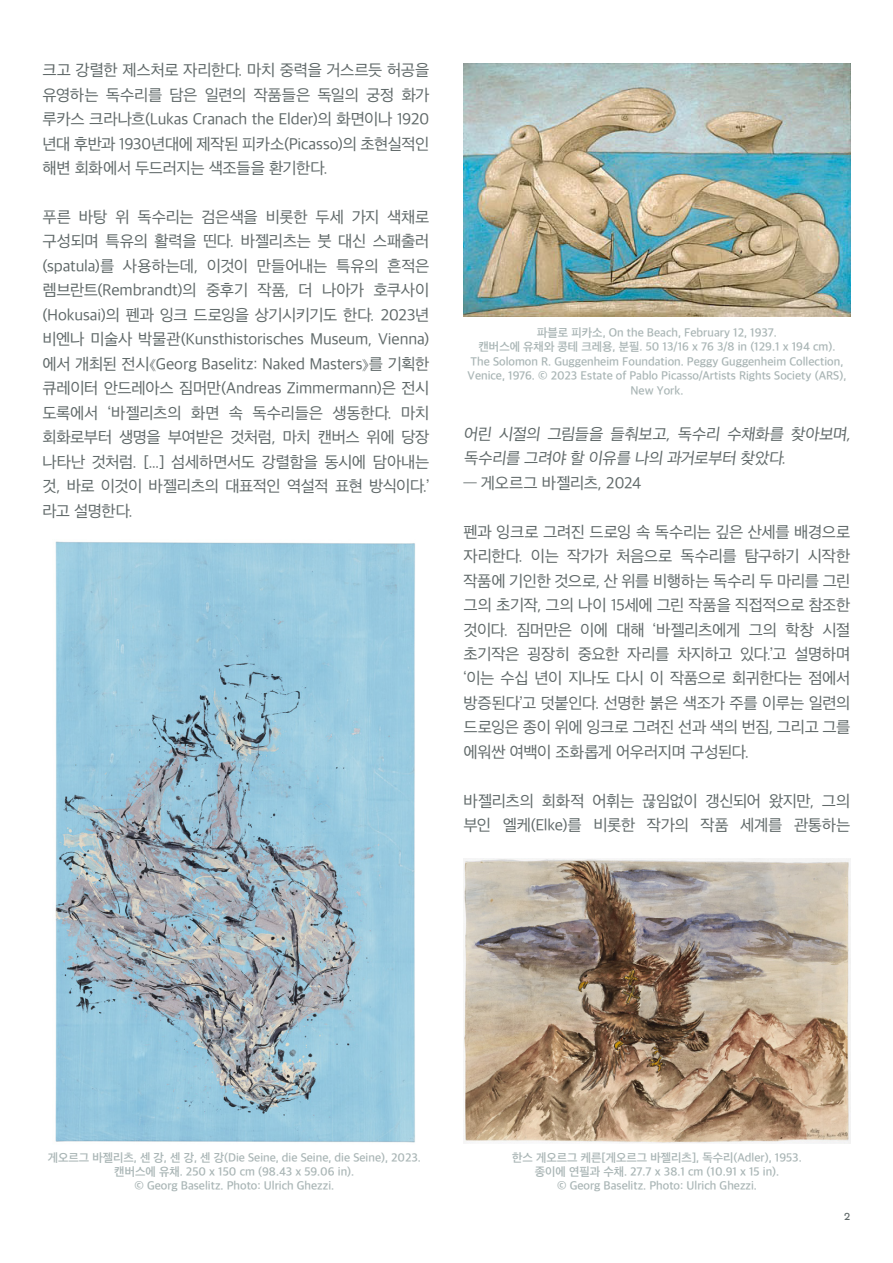
<style>
.page{position:relative;width:893px;height:1263px;background:#fff}
.page>*{position:absolute;margin:0;border:0;box-sizing:border-box;transform-origin:0 0}
.t1{font:16.5px/24.5px "Apple SD Gothic Neo";letter-spacing:-.03em;color:#606969;text-align:justify}
.t2{font:600 12px/14.4px "Apple SD Gothic Neo";color:#a9b5b5;text-align:center}
.t3{font:10.5px "Formale Grotesque N3";color:#606969}
</style>
<div class="page">
<img style="left:463px;top:858px;width:387px;height:286px">
<img style="left:55px;top:541px;width:360px;height:602px">
<img style="left:464px;top:64px;width:386px;height:252px">
<p class="t1" style="left:43px;top:57px;width:388px">크고 강렬한 제스처로 자리한다. 마치 중력을 거스르듯 허공을 유영하는 독수리를 담은 일련의 작품들은 독일의 궁정 화가 루카스 크라나흐(Lukas Cranach the Elder)의 화면이나 1920 년대 후반과 1930년대에 제작된 피카소(Picasso)의 초현실적인 해변 회화에서 두드러지는 색조들을 환기한다.</p>
<p class="t1" style="left:43px;top:204px;width:388px">푸른 바탕 위 독수리는 검은색을 비롯한 두세 가지 색채로 구성되며 특유의 활력을 띤다. 바젤리츠는 붓 대신 스패출러 (spatula)를 사용하는데, 이것이 만들어내는 특유의 흔적은 렘브란트(Rembrandt)의 중후기 작품, 더 나아가 호쿠사이 (Hokusai)의 펜과 잉크 드로잉을 상기시키기도 한다. 2023년 비엔나 미술사 박물관(Kunsthistorisches Museum, Vienna) 에서 개최된 전시⟪Georg Baselitz: Naked Masters⟫를 기획한 큐레이터 안드레아스 짐머만(Andreas Zimmermann)은 전시 도록에서 ‘바젤리츠의 화면 속 독수리들은 생동한다. 마치 회화로부터 생명을 부여받은 것처럼, 마치 캔버스 위에 당장 나타난 것처럼. [...] 섬세하면서도 강렬함을 동시에 담아내는 것, 바로 이것이 바젤리츠의 대표적인 역설적 표현 방식이다.’ 라고 설명한다.</p>
<p class="t2" style="left:468px;top:325px;width:380px">파블로 피카소, On the Beach, February 12, 1937.<br>캔버스에 유채와 콩테 크레용, 분필. 50 13/16 x 76 3/8 in (129.1 x 194 cm).<br>The Solomon R. Guggenheim Foundation. Peggy Guggenheim Collection, Venice, 1976. © 2023 Estate of Pablo Picasso/Artists Rights Society (ARS), New York.</p>
<p class="t1" style="left:463px;top:421px;width:391px">어린 시절의 그림들을 들춰보고, 독수리 수채화를 찾아보며, 독수리를 그려야 할 이유를 나의 과거로부터 찾았다.</p>
<p class="t1" style="left:463px;top:470px;width:179px">— 게오르그 바젤리츠, 2024</p>
<p class="t1" style="left:463px;top:519px;width:388px">펜과 잉크로 그려진 드로잉 속 독수리는 깊은 산세를 배경으로 자리한다. 이는 작가가 처음으로 독수리를 탐구하기 시작한 작품에 기인한 것으로, 산 위를 비행하는 독수리 두 마리를 그린 그의 초기작, 그의 나이 15세에 그린 작품을 직접적으로 참조한 것이다. 짐머만은 이에 대해 ‘바젤리츠에게 그의 학창 시절 초기작은 굉장히 중요한 자리를 차지하고 있다.’고 설명하며 ‘이는 수십 년이 지나도 다시 이 작품으로 회귀한다는 점에서 방증된다’고 덧붙인다. 선명한 붉은 색조가 주를 이루는 일련의 드로잉은 종이 위에 잉크로 그려진 선과 색의 번짐, 그리고 그를 에워싼 여백이 조화롭게 어우러지며 구성된다.</p>
<p class="t1" style="left:463px;top:788px;width:388px">바젤리츠의 회화적 어휘는 끊임없이 갱신되어 왔지만, 그의 부인 엘케(Elke)를 비롯한 작가의 작품 세계를 관통하는</p>
<p class="t2" style="left:48px;top:1149px;width:375px">게오르그 바젤리츠, 센 강, 센 강, 센 강(Die Seine, die Seine, die Seine), 2023. 캔버스에 유채. 250 x 150 cm (98.43 x 59.06 in).<br>© Georg Baselitz. Photo: Ulrich Ghezzi.</p>
<p class="t2" style="left:512px;top:1149px;width:291px">한스 게오르그 케른[게오르그 바젤리츠], 독수리(Adler), 1953. 종이에 연필과 수채. 27.7 x 38.1 cm (10.91 x 15 in).<br>© Georg Baselitz. Photo: Ulrich Ghezzi.</p>
<p class="t3" style="left:844px;top:1211px;width:8px">2</p>
</div>
